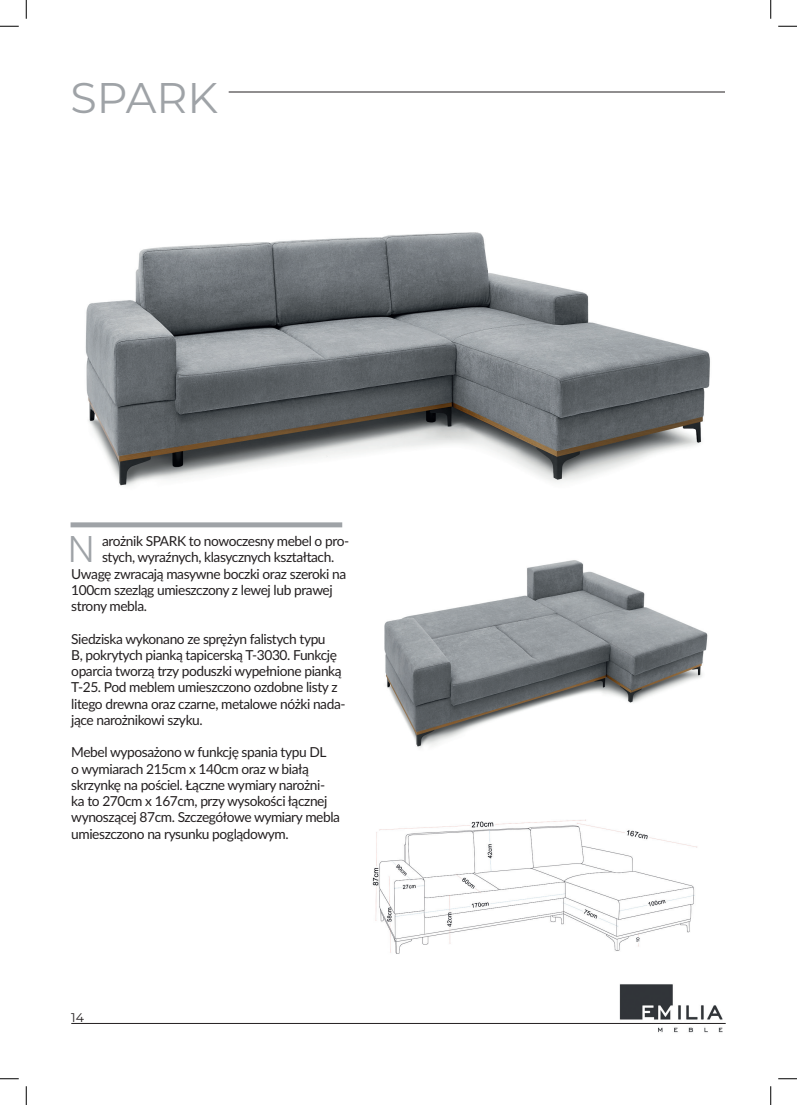
<style>
.page{position:relative;width:797px;height:1105px;background:#fff}
.page>*{position:absolute;margin:0;border:0;box-sizing:border-box;transform-origin:0 0}
.t1{font:42.88px "Montserrat";color:#9fa3a7}
.t2{font:300 37px "Nirmala UI";color:#9fa3a7}
.t3{font:13.75px/16.2px "Lato";letter-spacing:-.03em;color:#231f20}
.t4{font:12.5px "Montserrat";color:#231f20}
</style>
<div class="page">
<img style="left:619px;top:984px;width:104px;height:49px">
<hr style="left:71px;top:1023px;width:654px;height:1px;background:#231f20">
<div style="left:71px;top:522px;width:271px;height:5px;background:#9fa3a7"></div>
<hr style="left:229px;top:92px;width:496px;height:1px;background:#231f20">
<img style="left:85px;top:232px;width:625px;height:254px">
<img style="left:384px;top:560px;width:324px;height:188px">
<img style="left:372px;top:819px;width:325px;height:135px">
<svg style="left:0;top:25px;width:19px;height:2px"></svg>
<svg style="left:778px;top:25px;width:19px;height:2px"></svg>
<svg style="left:0;top:1078px;width:19px;height:1px"></svg>
<svg style="left:778px;top:1078px;width:19px;height:1px"></svg>
<svg style="left:25px;top:0;width:2px;height:19px"></svg>
<svg style="left:25px;top:1086px;width:2px;height:19px"></svg>
<svg style="left:770px;top:0;width:1px;height:19px"></svg>
<svg style="left:770px;top:1086px;width:1px;height:19px"></svg>
<h1 class="t1" style="left:71px;top:68px;width:149px">SPARK</h1>
<h2 class="t2" style="left:68px;top:519px;width:28px">N</h2>
<p class="t3" style="left:102px;top:532px;width:249px">arożnik SPARK to nowoczesny mebel o pro-</p>
<p class="t3" style="left:102px;top:549px;width:234px">stych, wyraźnych, klasycznych kształtach.</p>
<p class="t3" style="left:71px;top:565px;width:276px">Uwagę zwracają masywne boczki oraz szeroki na</p>
<p class="t3" style="left:71px;top:581px;width:263px">100cm szezląg umieszczony z lewej lub prawej</p>
<p class="t3" style="left:71px;top:597px;width:77px">strony mebla.</p>
<p class="t3" style="left:71px;top:630px;width:276px">Siedziska wykonano ze sprężyn falistych typu<br>B, pokrytych pianką tapicerską T-3030. Funkcję oparcia tworzą trzy poduszki wypełnione pianką T-25. Pod meblem umieszczono ozdobne listy z litego drewna oraz czarne, metalowe nóżki nada&shy;jące narożnikowi szyku.</p>
<p class="t3" style="left:71px;top:744px;width:270px">Mebel wyposażono w funkcję spania typu DL<br>o wymiarach 215cm x 140cm oraz w białą skrzynkę na pościel. Łączne wymiary narożni&shy;ka to 270cm x 167cm, przy wysokości łącznej wynoszącej 87cm. Szczegółowe wymiary mebla umieszczono na rysunku poglądowym.</p>
<p class="t4" style="left:71px;top:1009px;width:14px">14</p>
</div>
